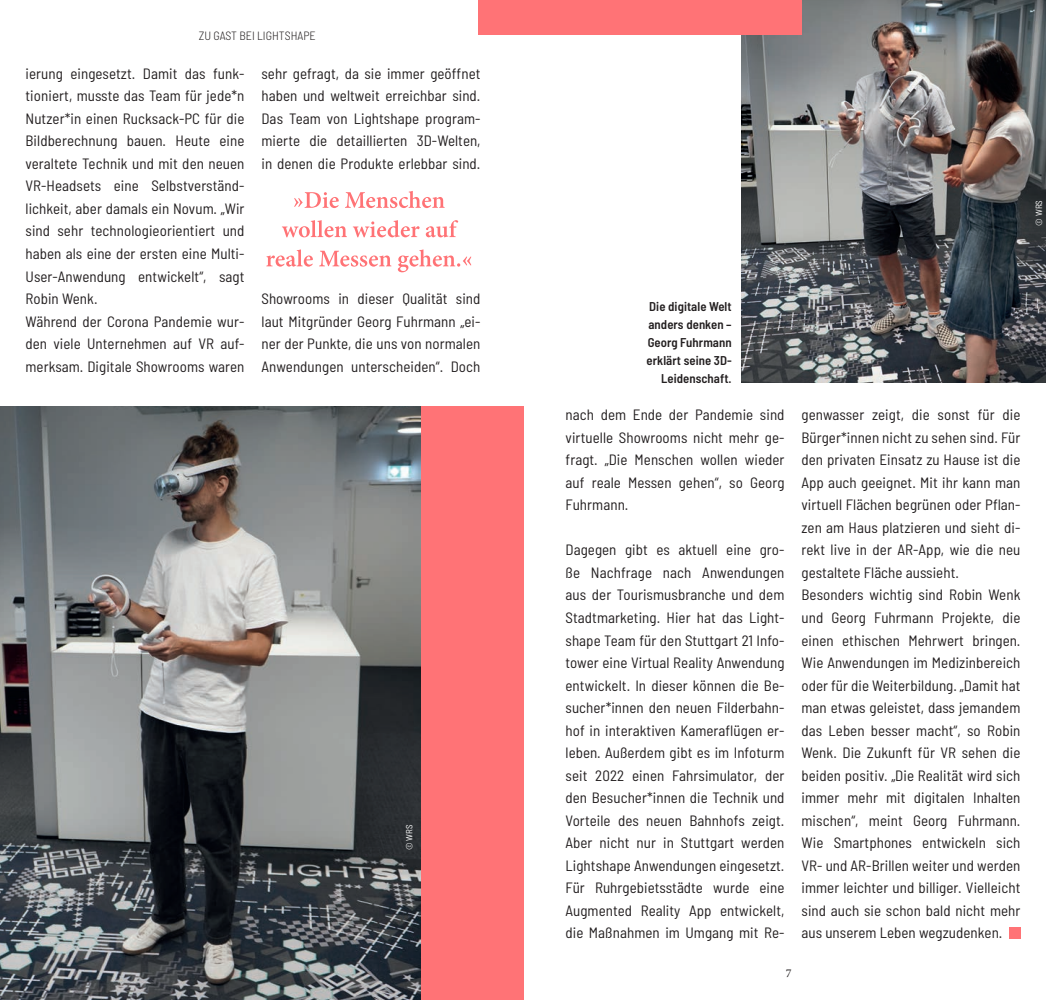
<style>
.page{position:relative;width:1046px;height:1000px;background:#fff}
.page>*{position:absolute;margin:0;border:0;box-sizing:border-box;transform-origin:0 0}
.t1{font:semi-condensed 15px/22.5px "Barlow";letter-spacing:.005em;color:#231f20;text-align:justify}
.t2{font:600 semi-condensed 12.75px/18px "Barlow";letter-spacing:.005em;color:#231f20;text-align:right}
.t3{font:300 semi-condensed 12px "Barlow";color:#231f20}
.t4{font:12px "Minion Pro";color:#231f20}
.t5{font:semi-condensed 9px "Barlow";letter-spacing:.005em;color:#fff}
</style>
<div class="page">
<img style="left:742px;top:0;width:304px;height:383px">
<div style="left:1009px;top:927px;width:11px;height:11px;background:#ff7376"></div>
<div style="left:478px;top:0;width:323px;height:34px;background:#ff7376"></div>
<div style="left:0;top:406px;width:523px;height:593px;background:#ff7376"></div>
<img style="left:0;top:406px;width:420px;height:593px">
<svg style="left:266px;top:249px;width:205px;height:23px"></svg>
<svg style="left:282px;top:220px;width:176px;height:17px"></svg>
<svg style="left:294px;top:191px;width:151px;height:17px"></svg>
<p class="t3" style="left:199px;top:27px;width:119px">ZU GAST BEI LIGHTSHAPE</p>
<p class="t1" style="left:26px;top:61px;width:220px">ierung eingesetzt. Damit das funk&shy;tioniert, musste das Team für jede*n Nutzer*in einen Rucksack-PC für die Bildberechnung bauen. Heute eine veraltete Technik und mit den neuen VR-Headsets eine Selbstverständ&shy;lichkeit, aber damals ein Novum. „Wir sind sehr technologieorientiert und haben als eine der ersten eine Multi-User-Anwendung entwickelt“, sagt Robin Wenk.</p>
<p class="t1" style="left:26px;top:309px;width:220px">Während der Corona Pandemie wur&shy;den viele Unternehmen auf VR auf&shy;merksam. Digitale Showrooms waren</p>
<p class="t1" style="left:261px;top:61px;width:220px">sehr gefragt, da sie immer geöffnet haben und weltweit erreichbar sind.<br>Das Team von Lightshape program&shy;mierte die detaillierten 3D-Welten, in denen die Produkte erlebbar sind.</p>
<p class="t1" style="left:261px;top:286px;width:221px">Showrooms in dieser Qualität sind laut Mitgründer Georg Fuhrmann „ei&shy;ner der Punkte, die uns von normalen Anwendungen unterscheiden“. Doch</p>
<p class="t5" style="left:403px;top:850px;width:27px;rotate:-90deg">© WRS</p>
<p class="t5" style="left:1033px;top:226px;width:27px;rotate:-90deg">© WRS</p>
<p class="t2" style="left:647px;top:296px;width:87px">Die digitale Welt anders denken –<br>Georg Fuhrmann erklärt seine 3D-<br>Leidenschaft.</p>
<p class="t1" style="left:566px;top:402px;width:221px">nach dem Ende der Pandemie sind virtuelle Showrooms nicht mehr ge&shy;fragt. „Die Menschen wollen wieder auf reale Messen gehen“, so Georg Fuhrmann.</p>
<p class="t1" style="left:566px;top:537px;width:220px">Dagegen gibt es aktuell eine gro&shy;ße Nachfrage nach Anwendungen aus der Tourismusbranche und dem Stadtmarketing. Hier hat das Light&shy;shape Team für den Stuttgart 21 Info&shy;tower eine Virtual Reality Anwendung entwickelt. In dieser können die Be&shy;sucher*innen den neuen Filderbahn&shy;hof in interaktiven Kameraflügen er&shy;leben. Außerdem gibt es im Infoturm seit 2022 einen Fahrsimulator, der den Besucher*innen die Technik und Vorteile des neuen Bahnhofs zeigt.<br>Aber nicht nur in Stuttgart werden Lightshape Anwendungen eingesetzt.<br>Für Ruhrgebietsstädte wurde eine Augmented Reality App entwickelt, die Maßnahmen im Umgang mit Re-</p>
<p class="t1" style="left:801px;top:402px;width:221px">genwasser zeigt, die sonst für die Bürger*innen nicht zu sehen sind. Für den privaten Einsatz zu Hause ist die App auch geeignet. Mit ihr kann man virtuell Flächen begrünen oder Pflan&shy;zen am Haus platzieren und sieht di&shy;rekt live in der AR-App, wie die neu gestaltete Fläche aussieht.</p>
<p class="t1" style="left:801px;top:582px;width:220px">Besonders wichtig sind Robin Wenk und Georg Fuhrmann Projekte, die einen ethischen Mehrwert bringen.<br>Wie Anwendungen im Medizinbereich oder für die Weiterbildung. „Damit hat man etwas geleistet, dass jemandem das Leben besser macht“, so Robin Wenk. Die Zukunft für VR sehen die beiden positiv. „Die Realität wird sich immer mehr mit digitalen Inhalten mischen“, meint Georg Fuhrmann.<br>Wie Smartphones entwickeln sich VR- und AR-Brillen weiter und werden immer leichter und billiger. Vielleicht sind auch sie schon bald nicht mehr aus unserem Leben wegzudenken.</p>
<p class="t4" style="left:786px;top:964px;width:7px">7</p>
</div>
